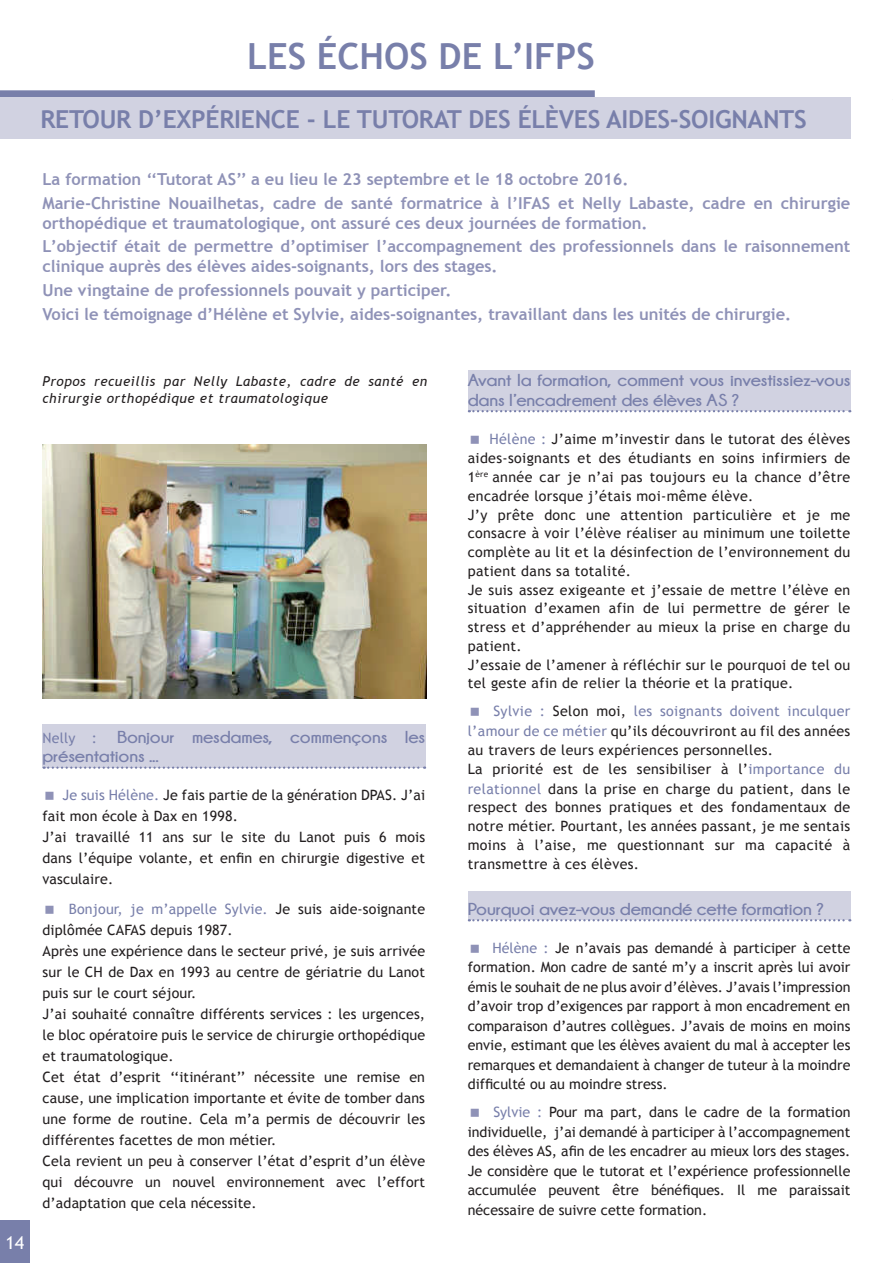
<style>
.page{position:relative;width:893px;height:1263px;background:#fff}
.page>*{position:absolute;margin:0;border:0;box-sizing:border-box;transform-origin:0 0}
.t1{font:700 36px "Trebuchet MS";color:#787faa}
.t2{font:700 24.75px "Trebuchet MS";letter-spacing:-.01em;color:#787faa}
.t3{font:18px "Trebuchet MS";color:#fff}
.t4{font:700 17.25px/19.5px "Champagne&Limousines";letter-spacing:-.01em;color:#787faa;scale:1.1 1}
.t5{font:700 16.5px/23.9px "Trebuchet MS";color:#8f92b7}
.t6{font:14.25px/21px "Trebuchet MS";letter-spacing:.025em;color:#231f20}
.t7{font:italic 13.5px/16.2px "Trebuchet MS";letter-spacing:.04em;color:#231f20}
.s1{font-family:"Trebuchet MS";font-weight:400;font-size:14.25px}
.s2{color:#787faa}
</style>
<div class="page">
<div style="left:43px;top:724px;width:383px;height:44px;background:#d1d2e1"></div>
<div style="left:468px;top:370px;width:382px;height:41px;background:#d1d2e1"></div>
<div style="left:468px;top:891px;width:382px;height:29px;background:#d1d2e1"></div>
<div style="left:0;top:90px;width:595px;height:8px;background:#787faa"></div>
<div style="left:0;top:98px;width:850px;height:41px;background:#d1d2e1"></div>
<svg style="left:44px;top:766px;width:381px;height:3px"></svg>
<svg style="left:469px;top:410px;width:381px;height:2px"></svg>
<svg style="left:469px;top:919px;width:381px;height:2px"></svg>
<img style="left:43px;top:444px;width:384px;height:255px">
<div style="left:0;top:1221px;width:30px;height:42px;background:#787faa"></div>
<h1 class="t1" style="left:247px;top:34px;width:327px">Les échos de l’IFPS</h1>
<h2 class="t2" style="left:40px;top:103px;width:164px">RETOUR D’EXPÉRI</h2>
<h2 class="t2" style="left:241px;top:103px;width:491px">ENCE - LE TUTORAT DES ÉLÈVES Aides-soignan</h2>
<h2 class="t2" style="left:779px;top:103px;width:27px">tS</h2>
<p class="t5" style="left:43px;top:167px;width:809px">La formation ‘‘Tutorat AS’’ a eu lieu le 23 septembre et le 18 octobre 2016.<br>Marie-Christine Nouailhetas, cadre de santé formatrice à l’IFAS et Nelly Labaste, cadre en chirurgie</p>
<p class="t5" style="left:43px;top:211px;width:809px">orthopédique et traumatologique, ont assuré ces deux journées de formation.<br>L’objectif était de permettre d’optimiser l’accompagnement des professionnels dans le raisonnement</p>
<p class="t5" style="left:43px;top:254px;width:750px">clinique auprès des élèves aides-soignants, lors des stages.<br>Une vingtaine de professionnels pouvait y participer.<br>Voici le témoignage d’Hélène et Sylvie, aides-soignantes, travaillant dans les unités de chirurgie.</p>
<p class="t7" style="left:43px;top:374px;width:386px">Propos recueillis par Nelly Labaste, cadre de santé en chirurgie orthopédique et traumatologique</p>
<p class="t3" style="left:5px;top:1231px;width:20px">14</p>
<p class="t4" style="left:43px;top:727px;width:349px"><span class="s1">Nelly :</span> Bonjour mesdames, commençons les présentations ...</p>
<p class="t6" style="left:43px;top:785px;width:384px;text-indent:20px"><span class="s2">Je suis Hélène.</span> Je fais partie de la génération DPAS. J’ai fait mon école à Dax en 1998.<br>J’ai travaillé 11 ans sur le site du Lanot puis 6 mois dans l’équipe volante, et enfin en chirurgie digestive et vasculaire.</p>
<p class="t6" style="left:43px;top:898px;width:384px;text-indent:26px"><span class="s2">Bonjour, je m’appelle Sylvie.</span> je suis aide-soignante diplômée CAFAS depuis 1987.<br>Après une expérience dans le secteur privé, je suis arrivée sur le CH de Dax en 1993 au centre de gériatrie du Lanot puis sur le court séjour.<br>j’ai souhaité connaître différents services : les urgences, le bloc opératoire puis le service de chirurgie orthopédique et traumatologique.<br>Cet état d’esprit ‘‘itinérant’’ nécessite une remise en cause, une implication importante et évite de tomber dans une forme de routine. Cela m’a permis de découvrir les différentes facettes de mon métier.<br>cela revient un peu à conserver l’état d’esprit d’un élève qui découvre un nouvel environnement avec l’effort d’adaptation que cela nécessite.</p>
<p class="t4" style="left:468px;top:370px;width:349px">Avant la formation, comment vous investissiez-vous dans l’encadrement des élèves AS ?</p>
<p class="t6" style="left:468px;top:430px;width:384px;line-height:18.8px;text-indent:22px"><span class="s2">hélène :</span> j’aime m’investir dans le tutorat des élèves aides-soignants et des étudiants en soins infirmiers de 1<sup>ère</sup> année car je n’ai pas toujours eu la chance d’être encadrée lorsque j’étais moi-même élève.<br>j’y prête donc une attention particulière et je me consacre à voir l’élève réaliser au minimum une toilette complète au lit et la désinfection de l’environnement du patient dans sa totalité.<br>Je suis assez exigeante et j’essaie de mettre l’élève en situation d’examen afin de lui permettre de gérer le stress et d’appréhender au mieux la prise en charge du patient.<br>J’essaie de l’amener à réfléchir sur le pourquoi de tel ou tel geste afin de relier la théorie et la pratique.</p>
<p class="t6" style="left:468px;top:702px;width:384px;line-height:19px;text-indent:26px"><span class="s2">Sylvie :</span> selon moi, <span class="s2">les soignants doivent inculquer l’amour de ce métier</span> qu’ils découvriront au fil des années au travers de leurs expériences personnelles.<br>la priorité est de les sensibiliser à l’<span class="s2">importance du relationnel</span> dans la prise en charge du patient, dans le respect des bonnes pratiques et des fondamentaux de notre métier. Pourtant, les années passant, je me sentais moins à l’aise, me questionnant sur ma capacité à transmettre à ces élèves.</p>
<p class="t4" style="left:468px;top:899px;width:325px">Pourquoi avez-vous demandé cette formation ?</p>
<p class="t6" style="left:468px;top:938px;width:384px;line-height:19.5px;text-align:justify;text-indent:25px"><span class="s2">hélène :</span> je n’avais pas demandé à participer à cette formation. mon cadre de santé m’y a inscrit après lui avoir émis le souhait de ne plus avoir d’élèves. j’avais l’impression d’avoir trop d’exigences par rapport à mon encadrement en comparaison d’autres collègues. J’avais de moins en moins envie, estimant que les élèves avaient du mal à accepter les remarques et demandaient à changer de tuteur à la moindre difficulté ou au moindre stress.</p>
<p class="t6" style="left:468px;top:1103px;width:384px;line-height:19.5px;text-align:justify;text-indent:26px"><span class="s2">Sylvie :</span> Pour ma part, dans le cadre de la formation individuelle, j’ai demandé à participer à l’accompagnement des élèves AS, afin de les encadrer au mieux lors des stages. je considère que le tutorat et l’expérience professionnelle accumulée peuvent être bénéfiques. Il me paraissait nécessaire de suivre cette formation.</p>
</div>
